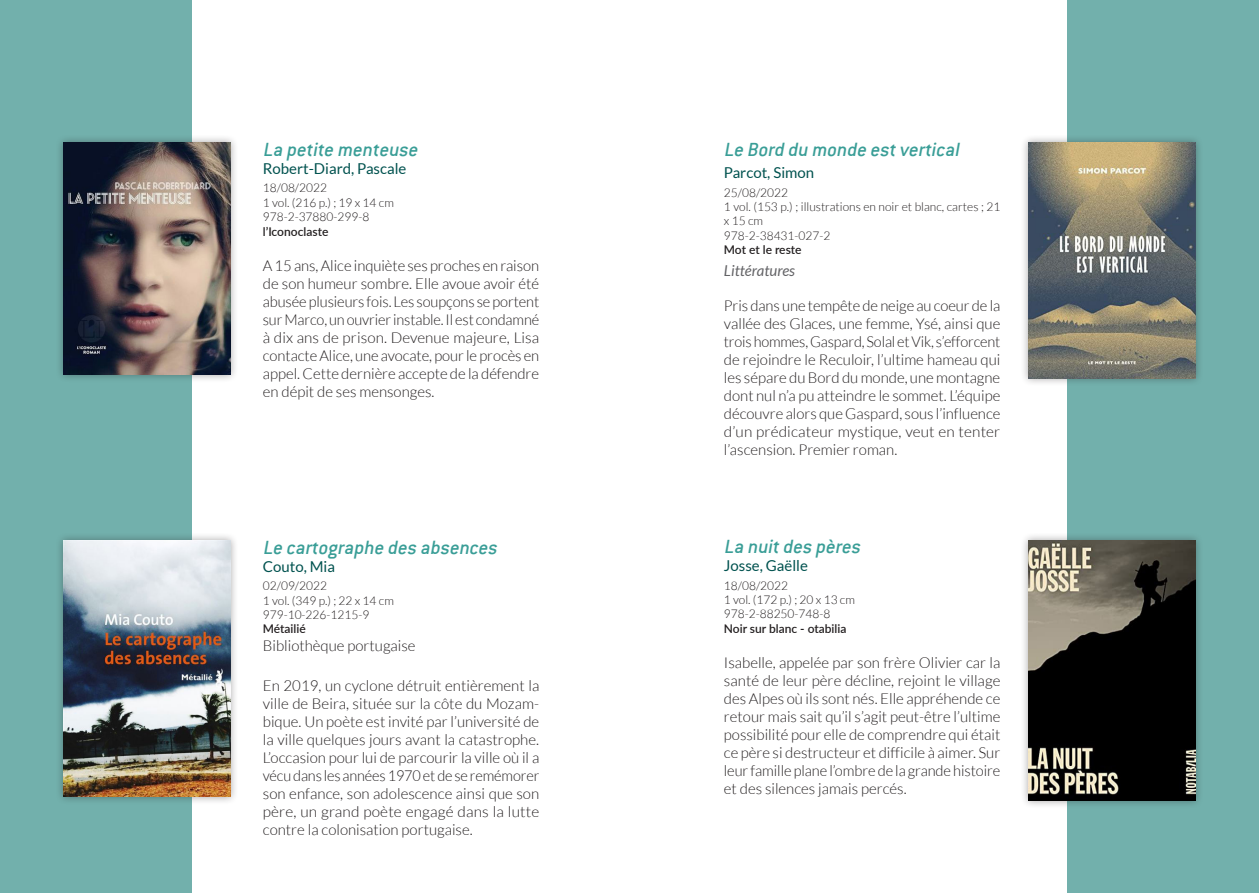
<style>
.page{position:relative;width:1259px;height:893px;background:#fff}
.page>*{position:absolute;margin:0;border:0;box-sizing:border-box;transform-origin:0 0}
.nom_oeuvre{font:italic 500 21px "Conduit ITC";color:#3a9e97}
.TEXTE{font:italic 500 21px "Conduit ITC";color:#3a9e97}
.TEXTE-2{font:300 15px/18px "Lato";color:#231f20;text-align:justify}
.nom_auteur{font:15px "Lato";color:#00524f}
.genre{font:italic 15px "Lato";color:#636366}
.infos{font:300 12px/14.4px "Lato";color:#231f20}
.editeur{font:600 12px "Lato";color:#231f20}
</style>
<div class="page">
<div style="left:0;top:0;width:191px;height:893px;background:#72b0ac"></div>
<div style="left:1067px;top:0;width:192px;height:893px;background:#72b0ac"></div>
<div style="left:56px;top:134px;width:183px;height:249px;background:#231f20;opacity:.4"></div>
<img style="left:64px;top:142px;width:167px;height:233px">
<div style="left:1019px;top:134px;width:184px;height:253px;background:#231f20;opacity:.4"></div>
<img style="left:1028px;top:142px;width:167px;height:236px">
<div style="left:56px;top:532px;width:183px;height:273px;background:#231f20;opacity:.4"></div>
<img style="left:64px;top:540px;width:167px;height:257px">
<div style="left:1019px;top:532px;width:184px;height:276px;background:#231f20;opacity:.4"></div>
<img style="left:1028px;top:540px;width:167px;height:260px">
<p class="nom_oeuvre" style="left:263px;top:137px;width:160px">La petite menteuse</p>
<p class="nom_auteur" style="left:263px;top:160px;width:145px">Robert-Diard, Pascale</p>
<p class="infos" style="left:263px;top:181px;width:66px">18/08/2022</p>
<p class="infos" style="left:263px;top:195px;width:132px">1 vol. (216 p.) ; 19 x 14 cm</p>
<p class="infos" style="left:263px;top:210px;width:108px">978-2-37880-299-8</p>
<p class="editeur" style="left:263px;top:222px;width:67px">l’Iconoclaste</p>
<p class="TEXTE-2" style="left:263px;top:256px;width:278px">A 15 ans, Alice inquiète ses proches en raison de son humeur sombre. Elle avoue avoir été abusée plusieurs fois. Les soupçons se portent sur Marco, un ouvrier instable. Il est condamné à dix ans de prison. Devenue majeure, Lisa contacte Alice, une avocate, pour le procès en appel. Cette dernière accepte de la défendre en dépit de ses mensonges.</p>
<p class="nom_oeuvre" style="left:263px;top:535px;width:240px">Le cartographe des absences</p>
<p class="nom_auteur" style="left:263px;top:558px;width:74px">Couto, Mia</p>
<p class="infos" style="left:263px;top:579px;width:66px">02/09/2022</p>
<p class="infos" style="left:263px;top:593px;width:132px">1 vol. (349 p.) ; 22 x 14 cm</p>
<p class="infos" style="left:263px;top:608px;width:108px">979-10-226-1215-9</p>
<p class="editeur" style="left:263px;top:620px;width:44px">Métailié</p>
<p class="TEXTE-2" style="left:263px;top:637px;width:154px">Bibliothèque portugaise</p>
<p class="TEXTE-2" style="left:263px;top:676px;width:278px">En 2019, un cyclone détruit entièrement la ville de Beira, située sur la côte du Mozam&shy;bique. Un poète est invité par l’université de la ville quelques jours avant la catastrophe.<br>L’occasion pour lui de parcourir la ville où il a vécu dans les années 1970 et de se remémorer son enfance, son adolescence ainsi que son père, un grand poète engagé dans la lutte contre la colonisation portugaise.</p>
<p class="TEXTE" style="left:724px;top:137px;width:241px">Le Bord du monde estvertical</p>
<p class="nom_auteur" style="left:724px;top:164px;width:92px">Parcot, Simon</p>
<p class="infos" style="left:724px;top:185px;width:66px">25/08/2022</p>
<p class="infos" style="left:724px;top:200px;width:278px">1 vol. (153 p.) ; illustrations en noir et blanc, cartes ; 21 x 15 cm</p>
<p class="infos" style="left:724px;top:228px;width:108px">978-2-38431-027-2</p>
<p class="editeur" style="left:724px;top:241px;width:79px">Mot et le reste</p>
<p class="genre" style="left:724px;top:263px;width:73px">Littératures</p>
<p class="TEXTE-2" style="left:724px;top:297px;width:278px">Pris dans une tempête de neige au coeur de la vallée des Glaces, une femme, Ysé, ainsi que trois hommes, Gaspard, Solal et Vik, s’efforcent de rejoindre le Reculoir, l’ultime hameau qui les sépare du Bord du monde, une montagne dont nul n’a pu atteindre le sommet. L’équipe découvre alors que Gaspard, sous l’influence d’un prédicateur mystique, veut en tenter l’ascension. Premier roman.</p>
<p class="nom_oeuvre" style="left:724px;top:535px;width:142px">La nuitdes pères</p>
<p class="nom_auteur" style="left:724px;top:557px;width:85px">Josse, Gaëlle</p>
<p class="infos" style="left:724px;top:578px;width:66px">18/08/2022</p>
<p class="infos" style="left:724px;top:593px;width:132px">1 vol. (172 p.) ; 20 x 13 cm</p>
<p class="infos" style="left:724px;top:607px;width:108px">978-2-88250-748-8</p>
<p class="editeur" style="left:724px;top:620px;width:124px">Noir sur blanc - otabilia</p>
<p class="TEXTE-2" style="left:724px;top:653px;width:278px">Isabelle, appelée par son frère Olivier car la santé de leur père décline, rejoint le village des Alpes où ils sont nés. Elle appréhende ce retour mais sait qu’il s’agit peut-être l’ultime possibilité pour elle de comprendre qui était ce père si destructeur et difficile à aimer. Sur leur famille plane l’ombre de la grande histoire et des silences jamais percés.</p>
</div>
